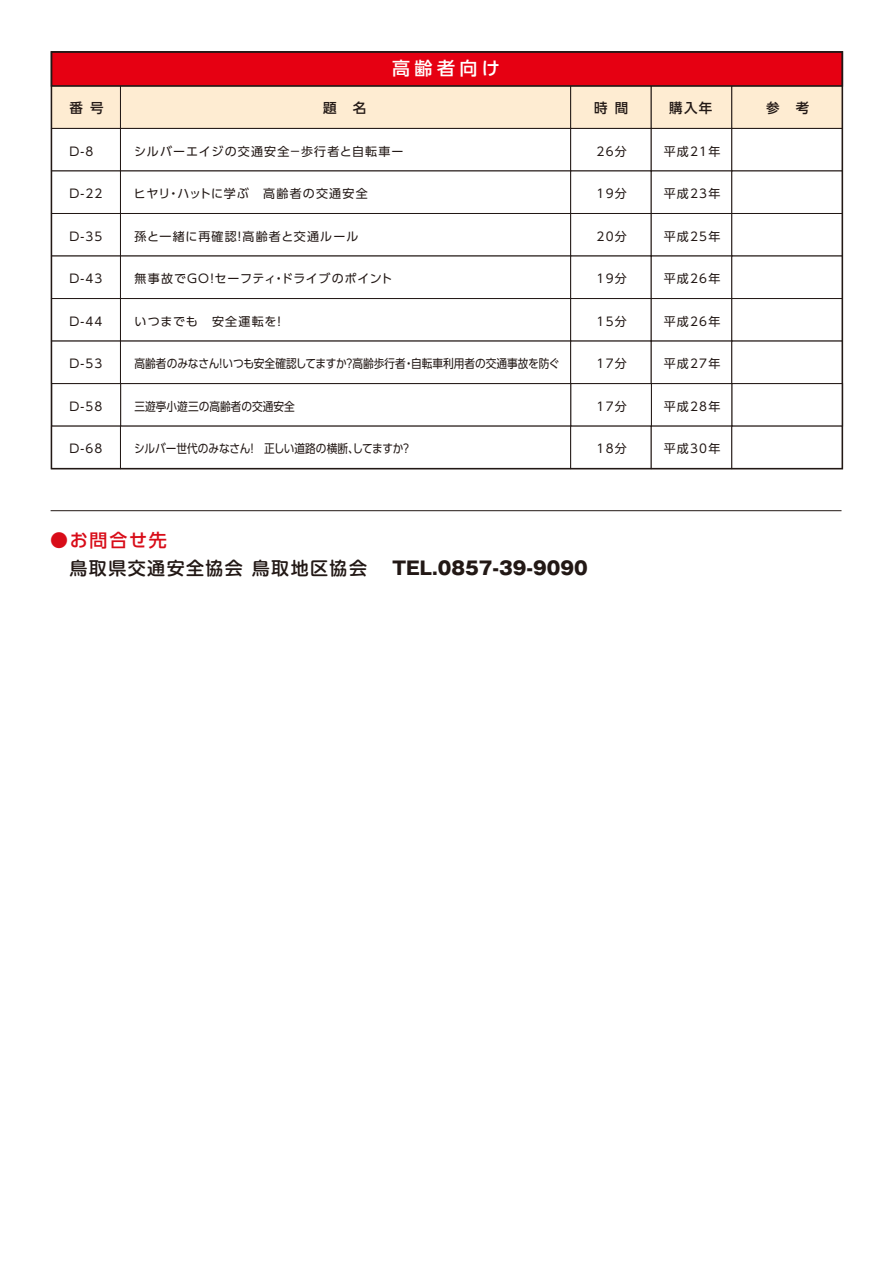
<style>
.page{position:relative;width:893px;height:1263px;background:#fff}
.page>*{position:absolute;margin:0;border:0;box-sizing:border-box;transform-origin:0 0}
.t1{font:800 18px "Gothic MB101 Pro";color:#221815}
.t2{font:500 18px "UD Shin M Go Pro";letter-spacing:.08em;color:#221815}
.t3{font:500 18px "UD Shin Go Pro";letter-spacing:.1em;color:#d80c18}
.t4{font:500 18px "UD Shin Go Pro";letter-spacing:.25em;color:#fff}
.t5{font:500 13.5px "UD Shin Go Pro";color:#221815}
.t6{font:12px "UD Shin Go Pro";letter-spacing:.07em;color:#221815}
.t7{font:12px "UD Shin Go Pro";color:#221815;scale:.89 1}
.t8{font:12px "UD Shin Go Pro";letter-spacing:.1em;color:#221815}
.t9{font:12px "UD Shin Go Pro";letter-spacing:-.005em;color:#221815;scale:.89 1}
.t10{font:12px "UD Shin Go Pro";letter-spacing:.095em;color:#221815}
</style>
<div class="page">
<div style="left:51px;top:86px;width:70px;height:43px;background:#feecd2"></div>
<div style="left:120px;top:86px;width:451px;height:43px;background:#feecd2"></div>
<div style="left:570px;top:86px;width:81px;height:43px;background:#feecd2"></div>
<div style="left:651px;top:86px;width:81px;height:43px;background:#feecd2;border:1px solid #221815"></div>
<div style="left:732px;top:86px;width:111px;height:43px;background:#feecd2"></div>
<div style="left:51px;top:128px;width:70px;height:43px;background:#fff;border:1px solid #221815"></div>
<div style="left:120px;top:128px;width:451px;height:43px;background:#fff;border:1px solid #221815"></div>
<div style="left:570px;top:128px;width:81px;height:43px;background:#fff;border:1px solid #221815"></div>
<div style="left:651px;top:128px;width:81px;height:43px;background:#fff;border:1px solid #221815"></div>
<div style="left:732px;top:128px;width:111px;height:43px;background:#fff;border:1px solid #221815"></div>
<div style="left:651px;top:171px;width:81px;height:43px;background:#fff;border:1px solid #221815"></div>
<div style="left:51px;top:213px;width:70px;height:43px;background:#fff;border:1px solid #221815"></div>
<div style="left:120px;top:213px;width:451px;height:43px;background:#fff;border:1px solid #221815"></div>
<div style="left:570px;top:213px;width:81px;height:43px;background:#fff;border:1px solid #221815"></div>
<div style="left:651px;top:213px;width:81px;height:43px;background:#fff;border:1px solid #221815"></div>
<div style="left:732px;top:213px;width:111px;height:43px;background:#fff;border:1px solid #221815"></div>
<div style="left:651px;top:256px;width:81px;height:43px;background:#fff;border:1px solid #221815"></div>
<div style="left:51px;top:298px;width:70px;height:43px;background:#fff;border:1px solid #221815"></div>
<div style="left:120px;top:298px;width:451px;height:43px;background:#fff;border:1px solid #221815"></div>
<div style="left:570px;top:298px;width:81px;height:43px;background:#fff;border:1px solid #221815"></div>
<div style="left:651px;top:298px;width:81px;height:43px;background:#fff;border:1px solid #221815"></div>
<div style="left:732px;top:298px;width:111px;height:43px;background:#fff;border:1px solid #221815"></div>
<div style="left:651px;top:341px;width:81px;height:43px;background:#fff;border:1px solid #221815"></div>
<div style="left:51px;top:383px;width:70px;height:43px;background:#fff;border:1px solid #221815"></div>
<div style="left:120px;top:383px;width:451px;height:43px;background:#fff;border:1px solid #221815"></div>
<div style="left:571px;top:383px;width:81px;height:43px;background:#fff;border:1px solid #221815"></div>
<div style="left:651px;top:383px;width:81px;height:43px;background:#fff;border:1px solid #221815"></div>
<div style="left:732px;top:383px;width:111px;height:43px;background:#fff;border:1px solid #221815"></div>
<div style="left:651px;top:426px;width:81px;height:43px;background:#fff;border:1px solid #221815"></div>
<div style="left:51px;top:51px;width:792px;height:36px;background:#e60012;border:2px solid #221815"></div>
<div style="left:51px;top:51px;width:792px;height:418px;border:2px solid #221815"></div>
<hr style="left:51px;top:510px;width:790px;height:1px;background:#221815">
<h1 class="t4" style="left:392px;top:53px;width:109px">高齢者向け</h1>
<p class="t5" style="left:69px;top:96px;width:36px">番 号</p>
<p class="t5" style="left:323px;top:96px;width:45px">題　名</p>
<p class="t5" style="left:594px;top:96px;width:36px">時 間</p>
<p class="t5" style="left:669px;top:96px;width:45px">購入年</p>
<p class="t5" style="left:766px;top:96px;width:45px">参　考</p>
<p class="t6" style="left:69px;top:141px;width:25px">D-8</p>
<p class="t6" style="left:69px;top:184px;width:35px">D-22</p>
<p class="t6" style="left:69px;top:226px;width:35px">D-35</p>
<p class="t6" style="left:69px;top:269px;width:35px">D-43</p>
<p class="t6" style="left:69px;top:311px;width:35px">D-44</p>
<p class="t6" style="left:69px;top:354px;width:35px">D-53</p>
<p class="t6" style="left:69px;top:396px;width:35px">D-58</p>
<p class="t6" style="left:69px;top:439px;width:35px">D-68</p>
<p class="t8" style="left:134px;top:141px;width:271px">シルバーエイジの交通安全－歩行者と自転車ー</p>
<p class="t10" style="left:134px;top:184px;width:235px">ヒヤリ・ハットに学ぶ　高齢者の交通安全</p>
<p class="t8" style="left:135px;top:226px;width:226px">孫と一緒に再確認！高齢者と交通ルール</p>
<p class="t6" style="left:135px;top:269px;width:259px">無事故でGO！セーフティ・ドライブのポイント</p>
<p class="t6" style="left:135px;top:311px;width:152px">いつまでも　安全運転を！</p>
<p class="t7" style="left:135px;top:354px;width:479px">高齢者のみなさん！いつも安全確認してますか?高齢歩行者・自転車利用者の交通事故を防ぐ</p>
<p class="t7" style="left:135px;top:396px;width:182px">三遊亭小遊三の高齢者の交通安全</p>
<p class="t9" style="left:134px;top:439px;width:313px">シルバー世代のみなさん！　正しい道路の横断、してますか？</p>
<p class="t6" style="left:664px;top:141px;width:58px">平成21年</p>
<p class="t6" style="left:664px;top:184px;width:58px">平成23年</p>
<p class="t6" style="left:664px;top:226px;width:58px">平成25年</p>
<p class="t6" style="left:664px;top:269px;width:58px">平成26年</p>
<p class="t6" style="left:664px;top:311px;width:58px">平成26年</p>
<p class="t6" style="left:664px;top:354px;width:58px">平成27年</p>
<p class="t6" style="left:664px;top:396px;width:58px">平成28年</p>
<p class="t6" style="left:664px;top:439px;width:58px">平成30年</p>
<p class="t6" style="left:597px;top:141px;width:32px">26分</p>
<p class="t6" style="left:597px;top:184px;width:32px">19分</p>
<p class="t6" style="left:597px;top:226px;width:32px">20分</p>
<p class="t6" style="left:597px;top:269px;width:32px">19分</p>
<p class="t6" style="left:597px;top:311px;width:32px">15分</p>
<p class="t6" style="left:597px;top:354px;width:32px">17分</p>
<p class="t6" style="left:597px;top:396px;width:32px">17分</p>
<p class="t6" style="left:597px;top:439px;width:32px">18分</p>
<h1 class="t3" style="left:50px;top:525px;width:118px">●お問合せ先</h1>
<h1 class="t2" style="left:69px;top:554px;width:299px">鳥取県交通安全協会 鳥取地区協会</h1>
<h1 class="t1" style="left:392px;top:553px;width:197px">TEL.0857-39-9090</h1>
</div>
